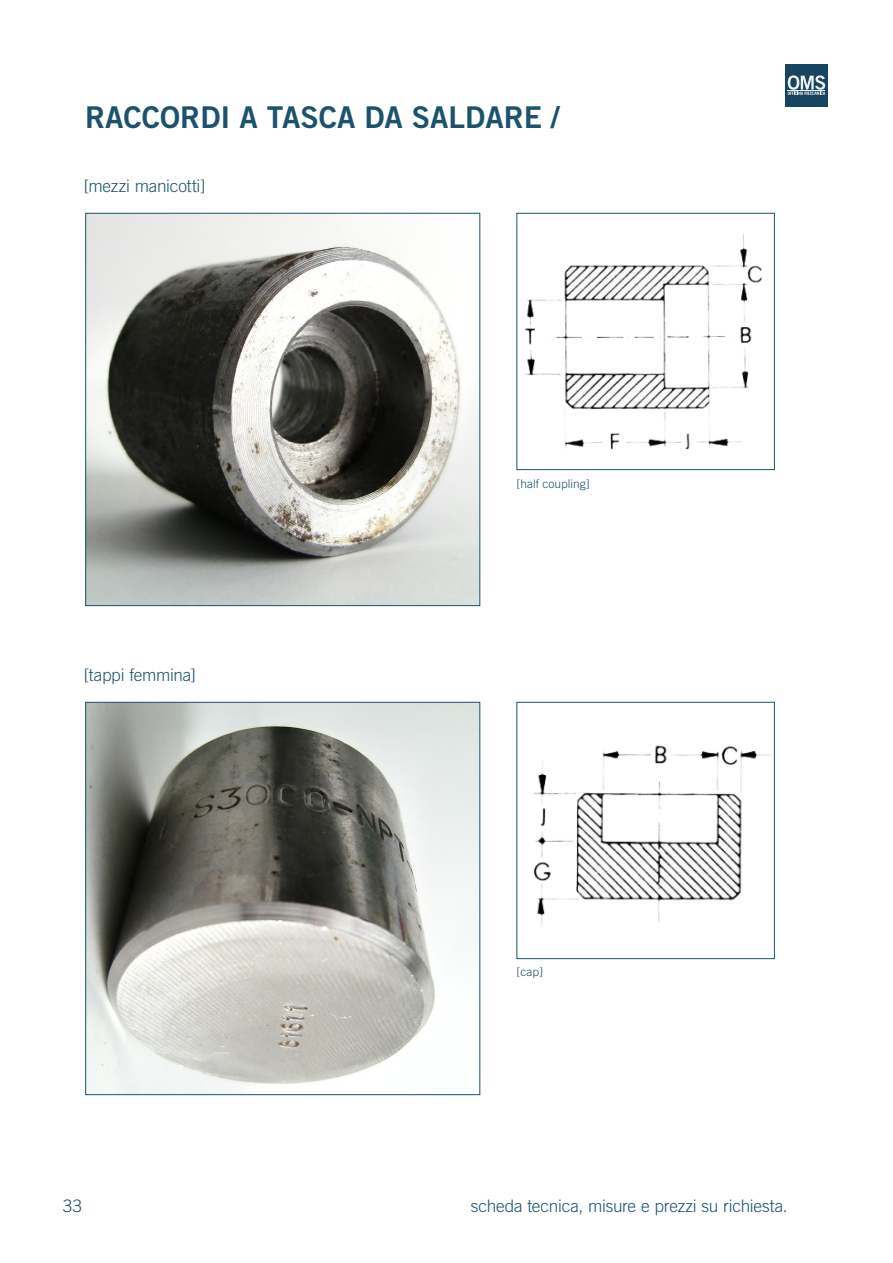
<style>
.page{position:relative;width:893px;height:1263px;background:#fff}
.page>*{position:absolute;margin:0;border:0;box-sizing:border-box;transform-origin:0 0}
.t1{font:30px "Trade Gothic LT Std Bd 2";color:#1b526d}
.t2{font:300 17.25px "Trade Gothic LT Std";letter-spacing:-.015em;color:#1b526d}
.t3{font:300 12px "Trade Gothic LT Std";color:#1b526d}
</style>
<div class="page">
<div style="left:785px;top:64px;width:43px;height:42px;background:#174561"></div>
<svg style="left:788px;top:75px;width:37px;height:20px"></svg>
<hr style="left:788px;top:90px;width:37px;height:1px;background:#f2f0f0">
<img style="left:87px;top:215px;width:391px;height:389px">
<div style="left:85px;top:213px;width:395px;height:393px;border:1px solid #1b526d"></div>
<img style="left:87px;top:704px;width:391px;height:389px">
<div style="left:85px;top:702px;width:395px;height:393px;border:1px solid #1b526d"></div>
<img style="left:525px;top:234px;width:237px;height:216px">
<div style="left:516px;top:213px;width:259px;height:257px;border:1px solid #1b526d"></div>
<img style="left:534px;top:745px;width:237px;height:181px">
<div style="left:516px;top:702px;width:259px;height:257px;border:1px solid #1b526d"></div>
<p class="t1" style="left:85px;top:99px;width:476px">RACCORDI A TASCA DA SALDARE /</p>
<p class="t2" style="left:84px;top:176px;width:123px">[mezzi manicotti]</p>
<p class="t2" style="left:84px;top:665px;width:114px">[tappi femmina]</p>
<p class="t3" style="left:516px;top:476px;width:75px">[half coupling]</p>
<p class="t3" style="left:516px;top:965px;width:28px">[cap]</p>
<p class="t2" style="left:63px;top:1195px;width:21px">33</p>
<p class="t2" style="left:471px;top:1195px;width:318px">scheda tecnica, misure e prezzi su richiesta.</p>
</div>
